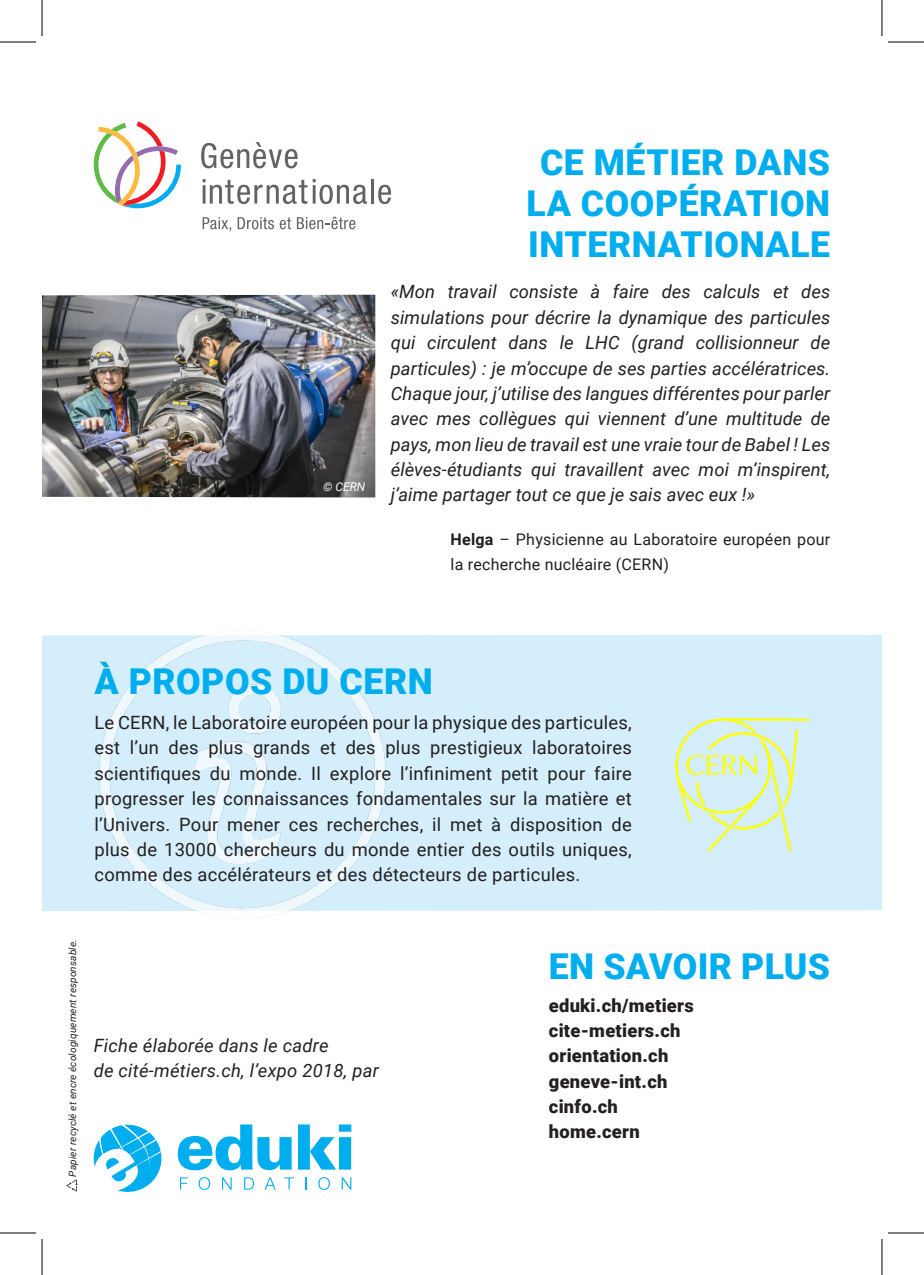
<style>
.page{position:relative;width:924px;height:1275px;background:#fff}
.page>*{position:absolute;margin:0;border:0;box-sizing:border-box;transform-origin:0 0}
.t1{font:900 35.6px/41px "Roboto";letter-spacing:.015em;color:#00aeef;text-align:center}
.t2{font:italic 18.2px/25.4px "Roboto";letter-spacing:.005em;color:#231f20;text-align:justify}
.t3{font:18.2px/25.4px "Roboto";letter-spacing:.015em;color:#231f20;text-align:justify}
.t4{font:900 18.2px/25.4px "Roboto";letter-spacing:.015em;color:#231f20}
.t5{font:16px/25.4px "Roboto";letter-spacing:.015em;color:#231f20}
.t6{font:italic 12px "Roboto";color:#fff}
.t7{font:italic 10px "Roboto";letter-spacing:.015em;color:#231f20}
.s1{font-weight:700}
</style>
<div class="page">
<svg style="left:201px;top:142px;width:96px;height:26px"></svg>
<svg style="left:202px;top:179px;width:165px;height:25px"></svg>
<hr style="left:370px;top:179px;width:3px;height:25px;background:#636366">
<svg style="left:378px;top:185px;width:13px;height:19px"></svg>
<svg style="left:94px;top:121px;width:87px;height:87px"></svg>
<svg style="left:202px;top:217px;width:29px;height:15px"></svg>
<svg style="left:237px;top:217px;width:54px;height:12px"></svg>
<svg style="left:297px;top:216px;width:58px;height:13px"></svg>
<svg style="left:180px;top:1177px;width:8px;height:12px"></svg>
<svg style="left:198px;top:1177px;width:12px;height:12px"></svg>
<svg style="left:222px;top:1177px;width:9px;height:12px"></svg>
<svg style="left:244px;top:1177px;width:10px;height:12px"></svg>
<svg style="left:265px;top:1177px;width:10px;height:12px"></svg>
<svg style="left:284px;top:1177px;width:10px;height:12px"></svg>
<svg style="left:305px;top:1177px;width:1px;height:12px"></svg>
<svg style="left:318px;top:1177px;width:12px;height:12px"></svg>
<svg style="left:341px;top:1177px;width:10px;height:12px"></svg>
<svg style="left:178px;top:1124px;width:114px;height:46px"></svg>
<svg style="left:298px;top:1124px;width:53px;height:45px"></svg>
<svg style="left:93px;top:1124px;width:69px;height:68px"></svg>
<div style="left:42px;top:635px;width:839px;height:276px;background:#d4effb"></div>
<img style="left:94px;top:631px;width:297px;height:287px">
<img style="left:42px;top:295px;width:333px;height:202px">
<svg style="left:675px;top:718px;width:133px;height:132px;background:#daf1d7"></svg>
<svg style="left:66px;top:1179px;width:11px;height:12px"></svg>
<hr style="left:0;top:42px;width:36px;height:1px;background:#000">
<hr style="left:887px;top:42px;width:36px;height:1px;background:#000">
<hr style="left:0;top:1232px;width:36px;height:1px;background:#000">
<hr style="left:887px;top:1232px;width:36px;height:1px;background:#000">
<hr style="left:42px;top:0;width:1px;height:36px;background:#000">
<hr style="left:42px;top:1239px;width:1px;height:36px;background:#000">
<hr style="left:881px;top:0;width:1px;height:36px;background:#000">
<hr style="left:881px;top:1239px;width:1px;height:36px;background:#000">
<p class="t6" style="left:323px;top:482px;width:44px">© CERN</p>
<h1 class="t1" style="left:526px;top:144px;width:305px">CE MÉTIER DANS<br>LA COOPÉRATION<br>INTERNATIONALE</h1>
<p class="t2" style="left:390px;top:280px;width:441px">«Mon travail consiste à faire des calculs et des simulations pour décrire la dynamique des particules qui circulent dans le LHC (grand collisionneur de particules) : je m’occupe de ses parties accélératrices.<br>Chaque jour, j’utilise des langues différentes pour parler avec mes collègues qui viennent d’une multitude de pays, mon lieu de travail est une vraie tour de Babel ! Les élèves-étudiants qui travaillent avec moi m’inspirent, j’aime partager tout ce que je sais avec eux !»</p>
<p class="t5" style="left:450px;top:527px;width:381px"><span class="s1">Helga</span> – Physicienne au Laboratoire européen pour la recherche nucléaire (CERN)</p>
<h1 class="t1" style="left:94px;top:664px;width:339px">À PROPOS DU CERN</h1>
<p class="t3" style="left:94px;top:711px;width:538px">Le CERN, le Laboratoire européen pour la physique des particules, est l’un des plus grands et des plus prestigieux laboratoires scientifiques du monde. Il explore l’infiniment petit pour faire progresser les connaissances fondamentales sur la matière et l’Univers. Pour mener ces recherches, il met à disposition de plus de 13000 chercheurs du monde entier des outils uniques, comme des accélérateurs et des détecteurs de particules.</p>
<p class="t7" style="left:68px;top:1176px;width:239px;rotate:-90deg">Papier recyclé et encre écologiquement responsable.</p>
<p class="t2" style="left:94px;top:1033px;width:286px">Fiche élaborée dans le cadre<br>de cité-métiers.ch, l’expo 2018, par</p>
<h1 class="t1" style="left:548px;top:948px;width:283px">EN SAVOIR PLUS</h1>
<p class="t4" style="left:548px;top:991px;width:146px">eduki.ch/metiers cite-metiers.ch orientation.ch geneve-int.ch cinfo.ch home.cern</p>
</div>
